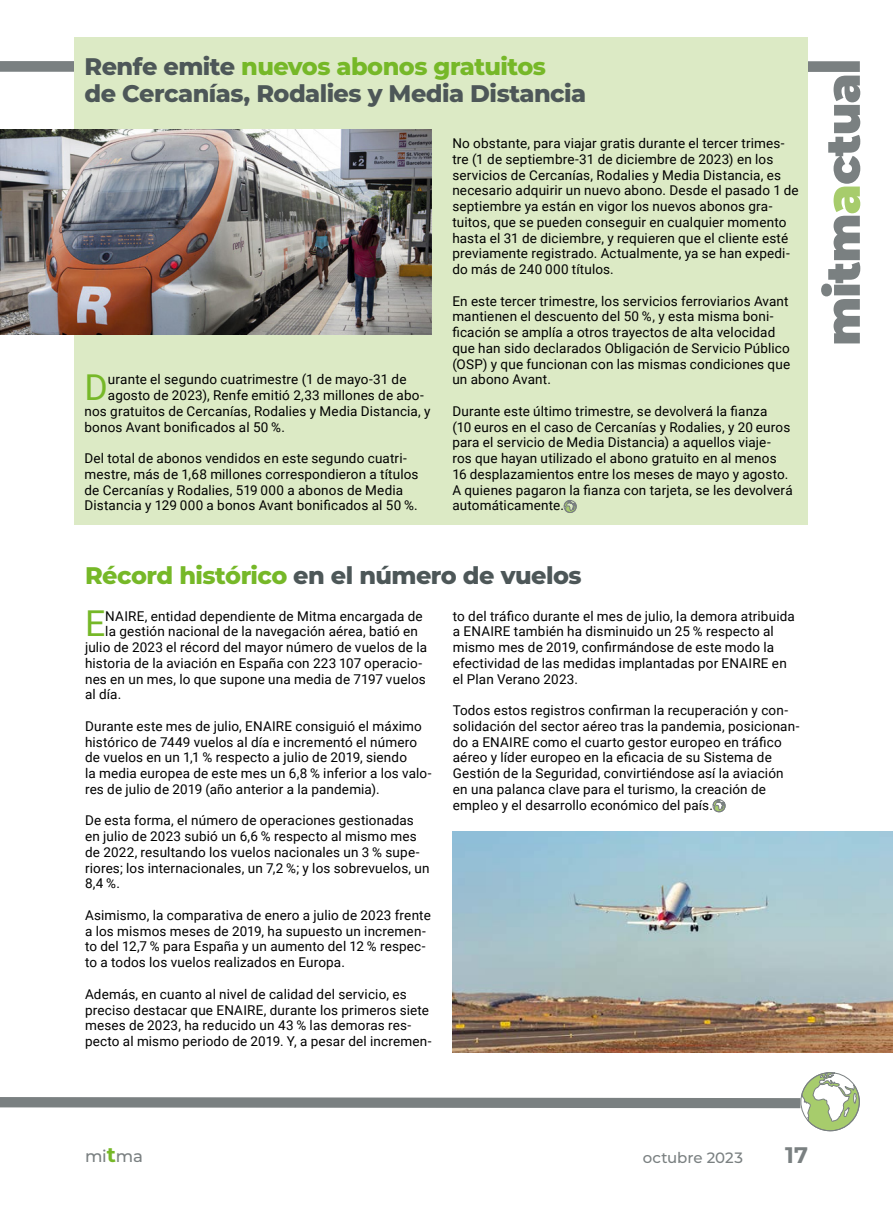
<style>
.page{position:relative;width:893px;height:1212px;background:#fff}
.page>*{position:absolute;margin:0;border:0;box-sizing:border-box;transform-origin:0 0}
.t1{font:35.7px "Roboto";color:#76b828}
.t2{font:800 24px/27px "Montserrat";letter-spacing:-.02em;color:#4d5758}
.t3{font:700 22.5px "Montserrat";color:#7a8081}
.t4{font:500 16.5px "Montserrat";color:#7a8081}
.t5{font:500 15px "Montserrat";color:#7a8081}
.t6{font:13.5px/15.8px "Roboto";letter-spacing:.01em;color:#000}
.s1{color:#76b828}
.s2{font-weight:700;font-size:21px;color:#76b828}
</style>
<div class="page">
<svg style="left:0;top:984px;width:800px;height:124px"></svg>
<svg style="left:802px;top:1072px;width:58px;height:59px"></svg>
<div style="left:800px;top:1072px;width:60px;height:59px;border:1px solid #7a8081;border-radius:50%"></div>
<svg style="left:0;top:61px;width:860px;height:123px"></svg>
<svg style="left:821px;top:187px;width:39px;height:156px"></svg>
<div style="left:74px;top:37px;width:734px;height:488px;background:#dceac5"></div>
<img style="left:0;top:129px;width:431px;height:205px">
<svg style="left:564px;top:500px;width:12px;height:13px"></svg>
<div style="left:564px;top:500px;width:12px;height:13px;border:1px solid #7a8081;border-radius:50%"></div>
<img style="left:453px;top:832px;width:440px;height:221px">
<svg style="left:713px;top:799px;width:12px;height:13px"></svg>
<div style="left:713px;top:800px;width:12px;height:12px;border:1px solid #7a8081;border-radius:50%"></div>
<h2 class="t2" style="left:85px;top:52px;width:503px">Renfe emite <span class="s1">nuevos abonos gratuitos<br></span>de Cercanías, Rodalies y Media Distancia</h2>
<h1 class="t1" style="left:85px;top:362px;width:25px">D</h1>
<p class="t6" style="left:108px;top:371px;width:300px">urante el segundo cuatrimestre (1 de mayo-31 de</p>
<p class="t6" style="left:108px;top:387px;width:317px">agosto de 2023), Renfe emitió 2,33 millones de abo-</p>
<p class="t6" style="left:85px;top:403px;width:348px">nos gratuitos de Cercanías, Rodalies y Media Distancia, y</p>
<p class="t6" style="left:85px;top:418px;width:202px">bonos Avant bonificados al 50 %.</p>
<p class="t6" style="left:85px;top:450px;width:336px">Del total de abonos vendidos en este segundo cuatri&shy;mestre, más de 1,68 millones correspondieron a títulos de Cercanías y Rodalies, 519 000 a abonos de Media Distancia y 129 000 a bonos Avant bonificados al 50 %.</p>
<p class="t6" style="left:452px;top:135px;width:348px">No obstante, para viajar gratis durante el tercer trimes&shy;tre (1 de septiembre-31 de diciembre de 2023) en los servicios de Cercanías, Rodalies y Media Distancia, es necesario adquirir un nuevo abono. Desde el pasado 1 de septiembre ya están en vigor los nuevos abonos gra&shy;tuitos, que se pueden conseguir en cualquier momento hasta el 31 de diciembre, y requieren que el cliente esté previamente registrado. Actualmente, ya se han expedi&shy;do más de 240 000 títulos.</p>
<p class="t6" style="left:452px;top:292px;width:339px">En este tercer trimestre, los servicios ferroviarios Avant mantienen el descuento del 50 %, y esta misma boni&shy;ficación se amplía a otros trayectos de alta velocidad que han sido declarados Obligación de Servicio Público (OSP) y que funcionan con las mismas condiciones que un abono Avant.</p>
<p class="t6" style="left:452px;top:403px;width:342px">Durante este último trimestre, se devolverá la fianza<br>(10 euros en el caso de Cercanías y Rodalies, y 20 euros para el servicio de Media Distancia) a aquellos viaje&shy;ros que hayan utilizado el abono gratuito en al menos 16 desplazamientos entre los meses de mayo y agosto.<br>A quienes pagaron la fianza con tarjeta, se les devolverá automáticamente.</p>
<h2 class="t2" style="left:85px;top:560px;width:498px"><span class="s1">Récord histórico</span> en el número de vuelos</h2>
<h1 class="t1" style="left:85px;top:599px;width:22px">E</h1>
<p class="t6" style="left:105px;top:607px;width:319px">NAIRE, entidad dependiente de Mitma encargada de</p>
<p class="t6" style="left:105px;top:623px;width:314px">la gestión nacional de la navegación aérea, batió en</p>
<p class="t6" style="left:85px;top:639px;width:344px">julio de 2023 el récord del mayor número de vuelos de la</p>
<p class="t6" style="left:85px;top:655px;width:339px">historia de la aviación en España con 223 107 operacio-</p>
<p class="t6" style="left:85px;top:670px;width:342px">nes en un mes, lo que supone una media de 7197 vuelos</p>
<p class="t6" style="left:85px;top:686px;width:38px">al día.</p>
<p class="t6" style="left:85px;top:718px;width:348px">Durante este mes de julio, ENAIRE consiguió el máximo histórico de 7449 vuelos al día e incrementó el número de vuelos en un 1,1 % respecto a julio de 2019, siendo<br>la media europea de este mes un 6,8 % inferior a los valo&shy;res de julio de 2019 (año anterior a la pandemia).</p>
<p class="t6" style="left:85px;top:812px;width:346px">De esta forma, el número de operaciones gestionadas en julio de 2023 subió un 6,6 % respecto al mismo mes de 2022, resultando los vuelos nacionales un 3 % supe&shy;riores; los internacionales, un 7,2 %; y los sobrevuelos, un 8,4 %.</p>
<p class="t6" style="left:85px;top:907px;width:347px">Asimismo, la comparativa de enero a julio de 2023 frente a los mismos meses de 2019, ha supuesto un incremen&shy;to del 12,7 % para España y un aumento del 12 % respec&shy;to a todos los vuelos realizados en Europa.</p>
<p class="t6" style="left:85px;top:985px;width:348px">Además, en cuanto al nivel de calidad del servicio, es preciso destacar que ENAIRE, durante los primeros siete meses de 2023, ha reducido un 43 % las demoras res&shy;pecto al mismo periodo de 2019. Y, a pesar del incremen-</p>
<p class="t6" style="left:453px;top:607px;width:343px">to del tráfico durante el mes de julio, la demora atribuida a ENAIRE también ha disminuido un 25 % respecto al mismo mes de 2019, confirmándose de este modo la efectividad de las medidas implantadas por ENAIRE en el Plan Verano 2023.</p>
<p class="t6" style="left:453px;top:702px;width:348px">Todos estos registros confirman la recuperación y con&shy;solidación del sector aéreo tras la pandemia, posicionan&shy;do a ENAIRE como el cuarto gestor europeo en tráfico aéreo y líder europeo en la eficacia de su Sistema de Gestión de la Seguridad, convirtiéndose así la aviación en una palanca clave para el turismo, la creación de empleo y el desarrollo económico del país.</p>
<p class="t4" style="left:85px;top:1144px;width:59px">mi<span class="s2">t</span>ma</p>
<p class="t5" style="left:643px;top:1147px;width:102px">octubre 2023</p>
<h3 class="t3" style="left:785px;top:1139px;width:24px">17</h3>
</div>
